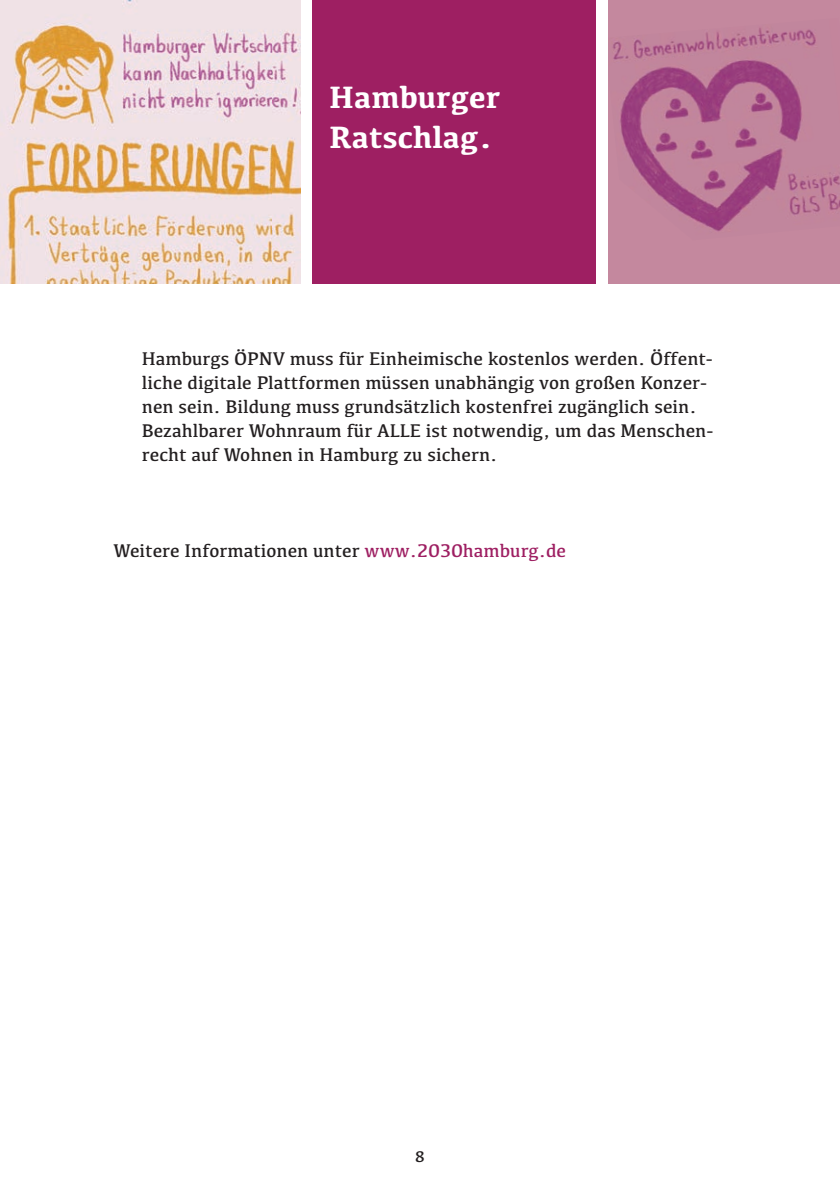
<style>
.page{position:relative;width:840px;height:1191px;background:#fff}
.page>*{position:absolute;margin:0;border:0;box-sizing:border-box;transform-origin:0 0}
.t1{font:700 32px/40px "Kefa";color:#fff}
.t2{font:19px/24px "Kefa";color:#231f20}
.t3{font:16px "Kefa";color:#231f20}
.s1{color:#9e1f62}
</style>
<div class="page">
<div style="left:408px;top:0;width:431px;height:283px;background:#c4889e"></div>
<img style="left:607px;top:18px;width:232px;height:222px">
<img style="left:0;top:0;width:300px;height:283px">
<div style="left:300px;top:0;width:307px;height:283px;background:#fff"></div>
<div style="left:312px;top:0;width:283px;height:283px;background:#9e1f62"></div>
<h1 class="t1" style="left:329px;top:75px;width:173px">Hamburger<br>Ratschlag.</h1>
<p class="t2" style="left:142px;top:346px;width:572px">Hamburgs ÖPNV muss für Einheimische kostenlos werden. Öffent&shy;liche digitale Plattformen müssen unabhängig von großen Konzer&shy;nen sein. Bildung muss grundsätzlich kostenfrei zugänglich sein.<br>Bezahlbarer Wohnraum für ALLE ist notwendig, um das Menschen&shy;recht auf Wohnen in Hamburg zu sichern.</p>
<p class="t2" style="left:113px;top:538px;width:454px">Weitere Informationen unter <span class="s1">www.2030hamburg.de</span></p>
<p class="t3" style="left:415px;top:1147px;width:11px">8</p>
</div>
